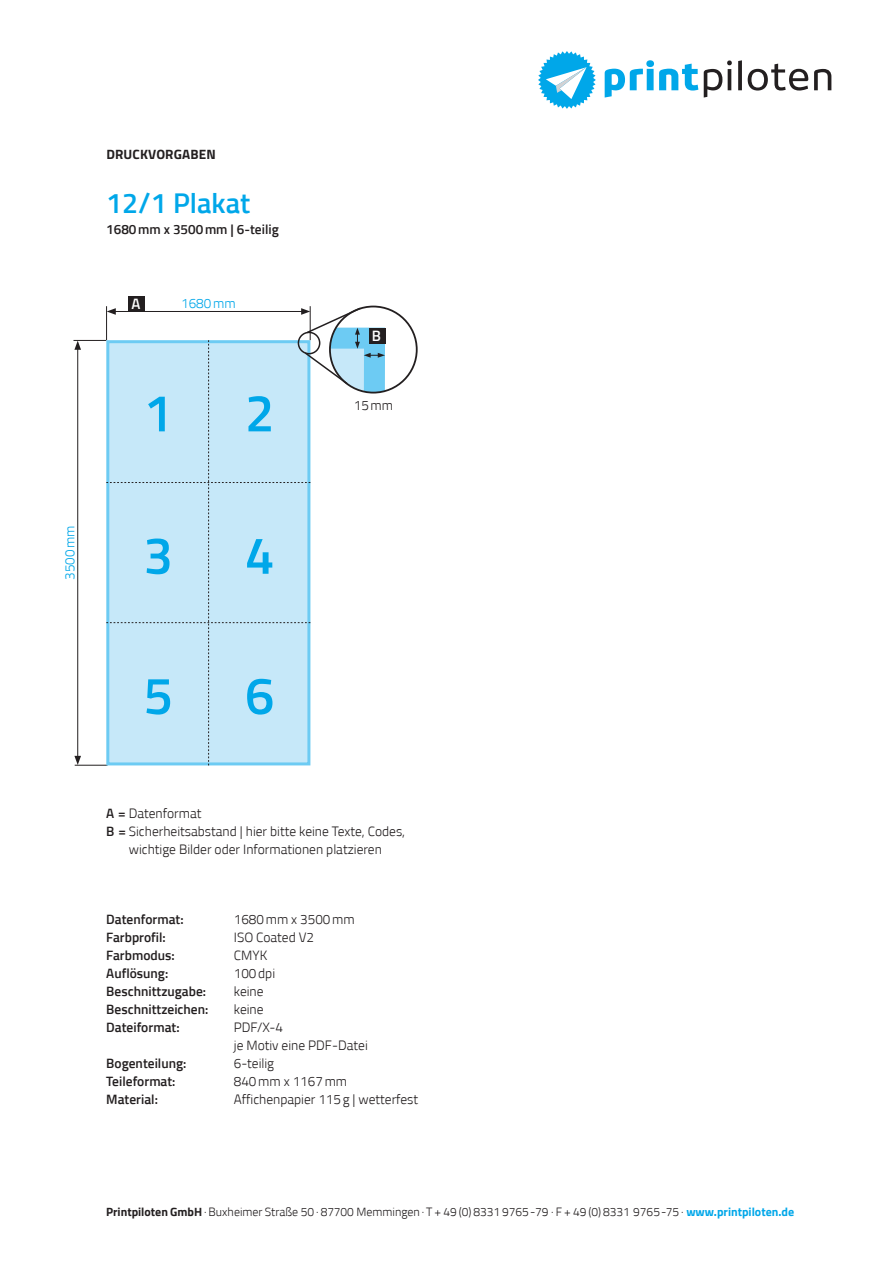
<style>
.page{position:relative;width:893px;height:1263px;background:#fff}
.page>*{position:absolute;margin:0;border:0;box-sizing:border-box;transform-origin:0 0}
.t1{font:600 52.5px "Titillium";color:#00a7e9}
.t2{font:600 28.5px "Titillium";color:#00a7e9}
.t3{font:600 15px "Titillium";color:#fff}
.t4{font:300 13.5px/18px "Titillium";color:#231f20}
.t5{font:600 13.5px "Titillium";color:#231f20}
.t6{font:700 13.5px "Titillium";letter-spacing:.01em;color:#231f20}
.t7{font:300 13.5px "Titillium";color:#00a7e9}
.t8{font:300 12px "Titillium";color:#231f20}
.s1{font-weight:600}
.s2{font-weight:700}
.s3{font-weight:700;color:#00a7e9}
</style>
<div class="page">
<svg style="left:605px;top:60px;width:93px;height:38px"></svg>
<svg style="left:704px;top:60px;width:28px;height:38px"></svg>
<svg style="left:738px;top:60px;width:4px;height:30px"></svg>
<svg style="left:748px;top:64px;width:60px;height:27px"></svg>
<svg style="left:814px;top:69px;width:17px;height:21px"></svg>
<svg style="left:538px;top:51px;width:58px;height:58px"></svg>
<hr style="left:73px;top:340px;width:33px;height:1px;background:#231f20">
<hr style="left:75px;top:765px;width:33px;height:1px;background:#231f20">
<hr style="left:77px;top:347px;width:1px;height:411px;background:#231f20">
<svg style="left:74px;top:756px;width:7px;height:9px"></svg>
<svg style="left:74px;top:341px;width:7px;height:9px"></svg>
<div style="left:128px;top:295px;width:16px;height:16px;background:#231f20"></div>
<svg style="left:106px;top:306px;width:290px;height:459px"></svg>
<p class="t6" style="left:106px;top:144px;width:111px">DRUCKVORGABEN</p>
<h2 class="t2" style="left:106px;top:181px;width:146px">12/1 Plakat</h2>
<p class="t5" style="left:106px;top:219px;width:174px">1680mm x 3500mm | 6-teilig</p>
<p class="t3" style="left:132px;top:293px;width:10px">A</p>
<p class="t7" style="left:181px;top:294px;width:56px">1680mm</p>
<h1 class="t1" style="left:144px;top:374px;width:31px">1</h1>
<h1 class="t1" style="left:245px;top:374px;width:31px">2</h1>
<p class="t7" style="left:60px;top:580px;width:56px;rotate:-90deg">3500mm</p>
<h1 class="t1" style="left:144px;top:516px;width:31px">3</h1>
<h1 class="t1" style="left:245px;top:516px;width:31px">4</h1>
<p class="t3" style="left:372px;top:325px;width:11px">B</p>
<p class="t4" style="left:354px;top:395px;width:41px">15mm</p>
<h1 class="t1" style="left:144px;top:656px;width:31px">5</h1>
<h1 class="t1" style="left:245px;top:656px;width:31px">6</h1>
<p class="t4" style="left:106px;top:804px;width:97px"><span class="s1">A =</span> Datenformat</p>
<p class="t4" style="left:106px;top:822px;width:300px"><span class="s1">B =</span> Sicherheitsabstand | hier bitte keine Texte, Codes,</p>
<p class="t4" style="left:129px;top:840px;width:255px">wichtige Bilder oder Informationen platzieren</p>
<p class="t5" style="left:106px;top:909px;width:79px">Datenformat:</p>
<p class="t4" style="left:234px;top:910px;width:122px">1680mm x 3500mm</p>
<p class="t5" style="left:106px;top:927px;width:61px">Farbprofil:</p>
<p class="t4" style="left:234px;top:928px;width:82px">ISO Coated V2</p>
<p class="t5" style="left:106px;top:945px;width:70px">Farbmodus:</p>
<p class="t4" style="left:234px;top:946px;width:35px">CMYK</p>
<p class="t5" style="left:106px;top:963px;width:64px">Auflösung:</p>
<p class="t4" style="left:234px;top:964px;width:43px">100dpi</p>
<p class="t5" style="left:106px;top:981px;width:101px">Beschnittzugabe:</p>
<p class="t4" style="left:234px;top:982px;width:31px">keine</p>
<p class="t5" style="left:106px;top:999px;width:104px">Beschnittzeichen:</p>
<p class="t4" style="left:234px;top:1000px;width:31px">keine</p>
<p class="t5" style="left:106px;top:1017px;width:75px">Dateiformat:</p>
<p class="t4" style="left:234px;top:1018px;width:135px">PDF/X-4<br>je Motiv eine PDF-Datei</p>
<p class="t5" style="left:106px;top:1053px;width:82px">Bogenteilung:</p>
<p class="t4" style="left:234px;top:1054px;width:42px">6-teilig</p>
<p class="t5" style="left:106px;top:1071px;width:71px">Teileformat:</p>
<p class="t4" style="left:234px;top:1072px;width:115px">840mm x 1167mm</p>
<p class="t5" style="left:106px;top:1089px;width:53px">Material:</p>
<p class="t4" style="left:234px;top:1090px;width:186px">Affichenpapier 115g | wetterfest</p>
<p class="t8" style="left:106px;top:1203px;width:689px"><span class="s2">Printpiloten GmbH</span> · Buxheimer Straße 50 · 87700 Memmingen · T + 49 (0) 8331 9765-79 · F + 49 (0) 8331 9765-75 · <span class="s3">www.printpiloten.de</span></p>
</div>
